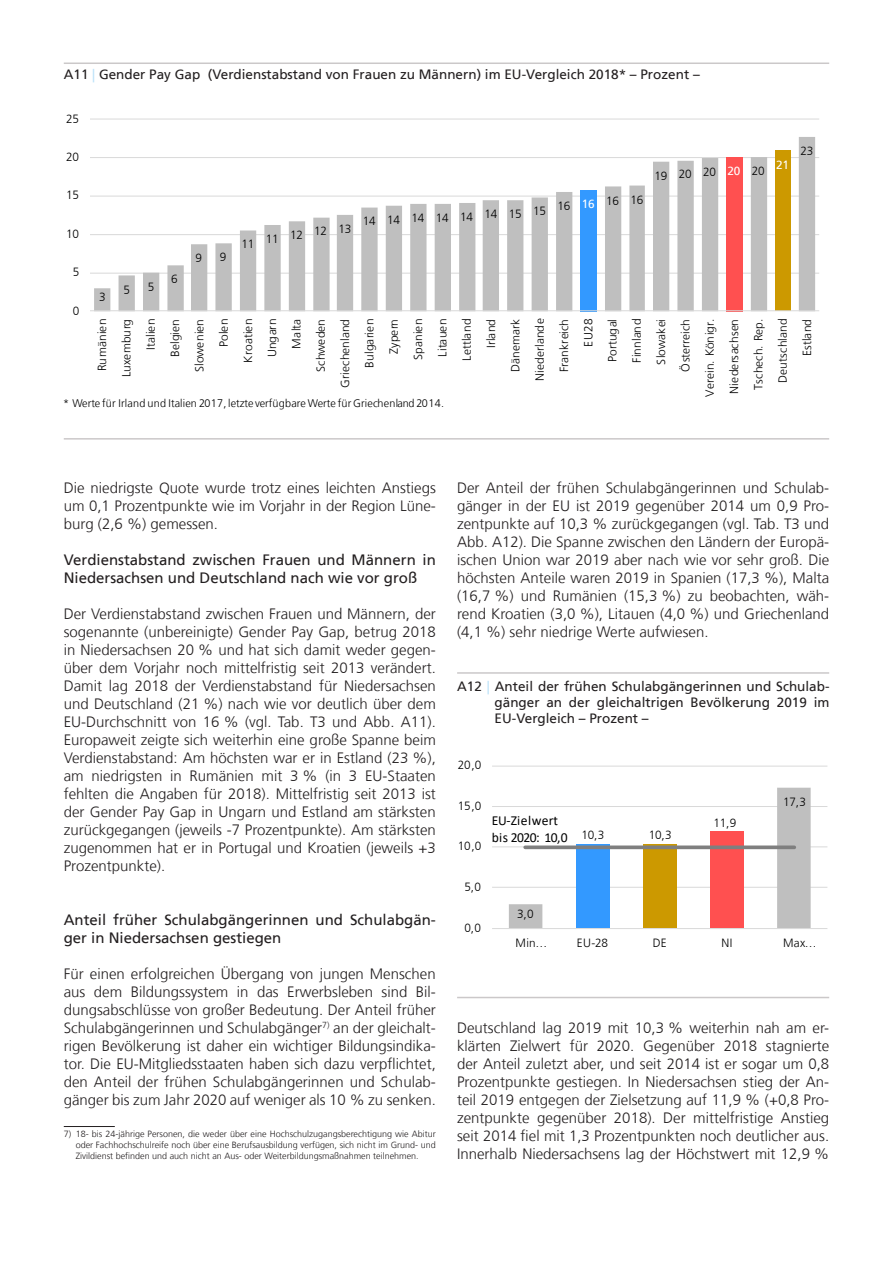
<style>
.page{position:relative;width:893px;height:1263px;background:#fff}
.page>*{position:absolute;margin:0;border:0;box-sizing:border-box;transform-origin:0 0}
.Grundtext_10{font:300 15px/18px "NDS Frutiger";color:#231f20;text-align:justify}
.Zwischenüberschrift{font:15px/18px "NDS Frutiger";color:#231f20}
.t1{font:13.8px "NDS Frutiger";letter-spacing:-.01em;color:#000}
.t2{font:13.8px/17.4px "Calibri";letter-spacing:.005em;color:#000}
.Bildlegenden_9{font:13.5px/16.2px "NDS Frutiger";color:#231f20;text-align:justify}
.t3{font:300 12px "NDS Frutiger";letter-spacing:-.015em;color:#000}
.t4{font:300 11.85px/24.3px "NDS Frutiger";letter-spacing:.01em;color:#000;text-align:right}
.t5{font:300 11.85px "NDS Frutiger";letter-spacing:-.02em;color:#000}
.t6{font:11.85px "NDS Frutiger";color:#fff}
.t7{font:300 10.95px "NDS Frutiger";color:#000}
.Fußnoten_6{font:300 9px/10.8px "NDS Frutiger";color:#231f20;text-align:justify}
.s1{color:#bae2f9}
.s2{font-weight:400;color:#fff}
</style>
<div class="page">
<hr style="left:64px;top:1126px;width:51px;height:1px;background:#231f20">
<hr style="left:90px;top:273px;width:729px;height:1px;background:#d9d9d9">
<hr style="left:90px;top:234px;width:729px;height:1px;background:#d9d9d9">
<hr style="left:90px;top:196px;width:729px;height:1px;background:#d9d9d9">
<hr style="left:90px;top:157px;width:729px;height:1px;background:#d9d9d9">
<hr style="left:90px;top:119px;width:729px;height:1px;background:#d9d9d9">
<svg style="left:94px;top:137px;width:721px;height:173px"></svg>
<hr style="left:90px;top:310px;width:729px;height:1px;background:#d9d9d9">
<hr style="left:64px;top:63px;width:765px;height:1px;background:#cbc8c9">
<hr style="left:64px;top:438px;width:765px;height:2px;background:#cbc8c9">
<hr style="left:492px;top:887px;width:335px;height:1px;background:#d9d9d9">
<hr style="left:492px;top:846px;width:335px;height:1px;background:#d9d9d9">
<hr style="left:492px;top:806px;width:335px;height:1px;background:#d9d9d9">
<hr style="left:492px;top:766px;width:335px;height:1px;background:#d9d9d9">
<svg style="left:509px;top:788px;width:302px;height:140px"></svg>
<hr style="left:492px;top:928px;width:335px;height:1px;background:#d9d9d9">
<svg style="left:525px;top:845px;width:269px;height:4px"></svg>
<hr style="left:457px;top:672px;width:372px;height:2px;background:#cbc8c9">
<hr style="left:457px;top:997px;width:372px;height:1px;background:#cbc8c9">
<h3 class="Bildlegenden_9" style="left:64px;top:66px;width:637px">A11 <span class="s1">|</span> Gender Pay Gap (Verdienstabstand von Frauen zu Männern) im EU-Vergleich 2018* – Prozent –</h3>
<p class="t4" style="left:66px;top:106px;width:14px">25</p>
<p class="t4" style="left:66px;top:145px;width:14px">20</p>
<p class="t4" style="left:66px;top:183px;width:14px">15</p>
<p class="t4" style="left:66px;top:222px;width:14px">10</p>
<p class="t4" style="left:73px;top:260px;width:8px">5</p>
<p class="t4" style="left:73px;top:299px;width:8px">0</p>
<p class="t4" style="left:99px;top:285px;width:8px">3</p>
<p class="t4" style="left:123px;top:278px;width:8px">5</p>
<p class="t4" style="left:148px;top:275px;width:8px">5</p>
<p class="t4" style="left:171px;top:267px;width:8px">6</p>
<p class="t4" style="left:195px;top:246px;width:8px">9</p>
<p class="t4" style="left:220px;top:245px;width:8px">9</p>
<p class="t4" style="left:241px;top:232px;width:14px">11</p>
<p class="t4" style="left:266px;top:221px;width:87px">11 12 12 13</p>
<p class="t5" style="left:363px;top:210px;width:185px">14 14 14 14 14 14 15 15</p>
<p class="t4" style="left:557px;top:189px;width:87px">16 <span class="s2">16</span> 16 16</p>
<p class="t4" style="left:655px;top:161px;width:112px">19 20 20 <sup>20</sup> 20</p>
<p class="t6" style="left:776px;top:157px;width:14px">21</p>
<p class="t4" style="left:800px;top:139px;width:14px">23</p>
<p class="t4" style="left:90px;top:397px;width:80px;rotate:-90deg">Rumänien<br>Luxemburg<br>Italien<br>Belgien<br>Slowenien<br>Polen<br>Kroatien<br>Ungarn<br>Malta<br>Schweden<br>Griechenland<br>Bulgarien<br>Zypern<br>Spanien<br>Litauen<br>Lettland<br>Irland<br>Dänemark<br>Niederlande<br>Frankreich<br>EU28<br>Portugal<br>Finnland<br>Slowakei<br>Österreich<br>Verein. Königr.<br>Niedersachsen<br>Tschech. Rep.<br>Deutschland<br>Estland</p>
<p class="t7" style="left:63px;top:397px;width:382px">* Werte für Irland und Italien 2017, letzte verfügbare Werte für Griechenland 2014.</p>
<p class="Grundtext_10" style="left:64px;top:479px;width:374px">Die niedrigste Quote wurde trotz eines leichten Anstiegs um 0,1 Prozentpunkte wie im Vorjahr in der Region Lüne&shy;burg (2,6 %) gemessen.</p>
<h2 class="Zwischenüberschrift" style="left:64px;top:551px;width:374px">Verdienstabstand zwischen Frauen und Männern in<br>Niedersachsen und Deutschland nach wie vor groß</h2>
<p class="Grundtext_10" style="left:64px;top:605px;width:374px">Der Verdienstabstand zwischen Frauen und Männern, der sogenannte (unbereinigte) Gender Pay Gap, betrug 2018 in Niedersachsen 20 % und hat sich damit weder gegen&shy;über dem Vorjahr noch mittelfristig seit 2013 verändert.<br>Damit lag 2018 der Verdienstabstand für Niedersachsen und Deutschland (21 %) nach wie vor deutlich über dem EU-Durchschnitt von 16 % (vgl. Tab. T3 und Abb. A11).<br>Europaweit zeigte sich weiterhin eine große Spanne beim Verdienstabstand: Am höchsten war er in Estland (23 %), am niedrigsten in Rumänien mit 3 % (in 3 EU-Staaten fehlten die Angaben für 2018). Mittelfristig seit 2013 ist der Gender Pay Gap in Ungarn und Estland am stärksten zurückgegangen (jeweils -7 Prozentpunkte). Am stärksten zugenommen hat er in Portugal und Kroatien (jeweils +3<br>Prozentpunkte).</p>
<h2 class="Zwischenüberschrift" style="left:64px;top:911px;width:374px">Anteil früher Schulabgängerinnen und Schulabgän&shy;ger in Niedersachsen gestiegen</h2>
<p class="Grundtext_10" style="left:64px;top:965px;width:374px">Für einen erfolgreichen Übergang von jungen Menschen aus dem Bildungssystem in das Erwerbsleben sind Bil&shy;dungsabschlüsse von großer Bedeutung. Der Anteil früher Schulabgängerinnen und Schulabgänger<sup>7)</sup> an der gleichalt&shy;rigen Bevölkerung ist daher ein wichtiger Bildungsindika&shy;tor. Die EU-Mitgliedsstaaten haben sich dazu verpflichtet, den Anteil der frühen Schulabgängerinnen und Schulab&shy;gänger bis zum Jahr 2020 auf weniger als 10 % zu senken.</p>
<p class="Fußnoten_6" style="left:76px;top:1129px;width:362px;text-indent:-12px">7) 18- bis 24-jährige Personen, die weder über eine Hochschulzugangsberechtigung wie Abitur oder Fachhochschulreife noch über eine Berufsausbildung verfügen, sich nicht im Grund- und Zivildienst befinden und auch nicht an Aus- oder Weiterbildungsmaßnahmen teilnehmen.</p>
<p class="Grundtext_10" style="left:457px;top:479px;width:374px">Der Anteil der frühen Schulabgängerinnen und Schulab&shy;gänger in der EU ist 2019 gegenüber 2014 um 0,9 Pro&shy;zentpunkte auf 10,3 % zurückgegangen (vgl. Tab. T3 und Abb. A12). Die Spanne zwischen den Ländern der Europä&shy;ischen Union war 2019 aber nach wie vor sehr groß. Die höchsten Anteile waren 2019 in Spanien (17,3 %), Malta (16,7 %) und Rumänien (15,3 %) zu beobachten, wäh&shy;rend Kroatien (3,0 %), Litauen (4,0 %) und Griechenland (4,1 %) sehr niedrige Werte aufwiesen.</p>
<h3 class="Bildlegenden_9" style="left:495px;top:678px;width:336px;text-indent:-38px">A12 <span class="s1">|</span> Anteil der frühen Schulabgängerinnen und Schulab&shy;gänger an der gleichaltrigen Bevölkerung 2019 im EU-Vergleich – Prozent –</h3>
<p class="t1" style="left:455px;top:702px;width:310px">A12 | Anteil der frühen Schulabgängerinnen und</p>
<p class="t3" style="left:458px;top:758px;width:25px">20,0</p>
<p class="t3" style="left:458px;top:799px;width:25px">15,0</p>
<p class="t3" style="left:458px;top:839px;width:25px">10,0</p>
<p class="t2" style="left:492px;top:811px;width:77px">EU-Zielwert bis 2020: 10,0</p>
<p class="t3" style="left:582px;top:828px;width:24px">10,3</p>
<p class="t3" style="left:649px;top:828px;width:24px">10,3</p>
<p class="t3" style="left:713px;top:816px;width:24px">11,9</p>
<p class="t3" style="left:783px;top:795px;width:24px">17,3</p>
<p class="t3" style="left:464px;top:880px;width:18px">5,0</p>
<p class="t3" style="left:464px;top:921px;width:18px">0,0</p>
<p class="t3" style="left:517px;top:907px;width:18px">3,0</p>
<p class="t3" style="left:515px;top:936px;width:33px">Min…</p>
<p class="t3" style="left:577px;top:936px;width:33px">EU-28</p>
<p class="t3" style="left:653px;top:936px;width:16px">DE</p>
<p class="t3" style="left:722px;top:936px;width:12px">NI</p>
<p class="t3" style="left:783px;top:936px;width:35px">Max…</p>
<p class="Grundtext_10" style="left:457px;top:1019px;width:374px">Deutschland lag 2019 mit 10,3 % weiterhin nah am er&shy;klärten Zielwert für 2020. Gegenüber 2018 stagnierte der Anteil zuletzt aber, und seit 2014 ist er sogar um 0,8<br>Prozentpunkte gestiegen. In Niedersachsen stieg der An&shy;teil 2019 entgegen der Zielsetzung auf 11,9 % (+0,8 Pro&shy;zentpunkte gegenüber 2018). Der mittelfristige Anstieg seit 2014 fiel mit 1,3 Prozentpunkten noch deutlicher aus.<br>Innerhalb Niedersachsens lag der Höchstwert mit 12,9 %</p>
</div>
